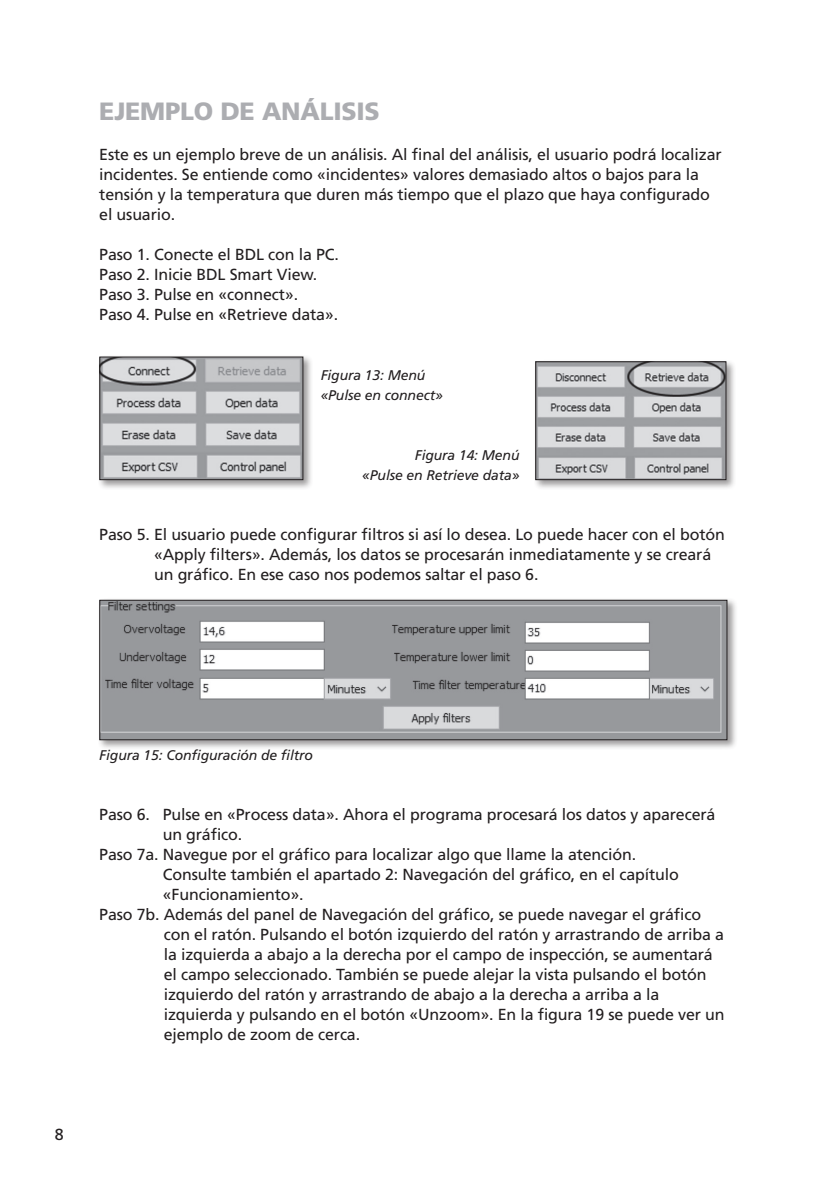
<style>
.page{position:relative;width:840px;height:1191px;background:#fff}
.page>*{position:absolute;margin:0;border:0;box-sizing:border-box;transform-origin:0 0}
.HOOFDKOP{font:900 25px "Frutiger LT Std";letter-spacing:-.01em;color:#acadb1}
.PLATTE_TEKST{font:16px/20px "Frutiger LT Std";letter-spacing:-.01em;color:#231f20}
.BIJSCHRIFT{font:italic 14px/20px "Frutiger LT Std";letter-spacing:-.01em;color:#231f20;text-align:right}
</style>
<div class="page">
<div style="left:97px;top:354px;width:216px;height:136px;background:#231f20;opacity:.45"></div>
<img style="left:101px;top:358px;width:200px;height:120px">
<div style="left:99px;top:356px;width:204px;height:124px;border:1px solid #231f20"></div>
<div style="left:97px;top:597px;width:640px;height:153px;background:#231f20;opacity:.45"></div>
<img style="left:101px;top:602px;width:624px;height:136px">
<div style="left:99px;top:600px;width:628px;height:140px;border:1px solid #231f20"></div>
<div style="left:532px;top:359px;width:203px;height:131px;background:#231f20;opacity:.45"></div>
<img style="left:537px;top:363px;width:187px;height:115px">
<div style="left:535px;top:361px;width:191px;height:119px;border:1px solid #231f20"></div>
<p class="HOOFDKOP" style="left:99px;top:96px;width:282px">EJEMPLO DE ANÁLISIS</p>
<p class="PLATTE_TEKST" style="left:99px;top:145px;width:623px">Este es un ejemplo breve de un análisis. Al final del análisis, el usuario podrá localizar incidentes. Se entiende como «incidentes» valores demasiado altos o bajos para la tensión y la temperatura que duren más tiempo que el plazo que haya configurado el usuario.</p>
<p class="PLATTE_TEKST" style="left:99px;top:245px;width:241px">Paso 1. Conecte el BDL con la PC.</p>
<p class="PLATTE_TEKST" style="left:99px;top:265px;width:219px">Paso 2. Inicie BDL Smart View.</p>
<p class="PLATTE_TEKST" style="left:99px;top:285px;width:200px">Paso 3. Pulse en «connect».</p>
<p class="PLATTE_TEKST" style="left:99px;top:305px;width:240px">Paso 4. Pulse en «Retrieve data».</p>
<p class="BIJSCHRIFT" style="left:320px;top:365px;width:124px;text-align:left">Figura 13: Menú «Pulse en connect»</p>
<p class="BIJSCHRIFT" style="left:362px;top:445px;width:159px">Figura 14: Menú<br>«Pulse en Retrieve data»</p>
<p class="PLATTE_TEKST" style="left:154px;top:525px;width:572px;text-indent:-55px">Paso 5. El usuario puede configurar filtros si así lo desea. Lo puede hacer con el botón «Apply filters». Además, los datos se procesarán inmediatamente y se creará un gráfico. En ese caso nos podemos saltar el paso 6.</p>
<p class="PLATTE_TEKST" style="left:55px;top:1125px;width:10px">8</p>
<p class="BIJSCHRIFT" style="left:99px;top:745px;width:215px">Figura 15: Configuración de filtro</p>
<p class="PLATTE_TEKST" style="left:163px;top:805px;width:554px;text-indent:-63px">Paso 6. Pulse en «Process data». Ahora el programa procesará los datos y aparecerá un gráfico.</p>
<p class="PLATTE_TEKST" style="left:163px;top:845px;width:517px;text-indent:-63px">Paso 7a. Navegue por el gráfico para localizar algo que llame la atención.<br>Consulte también el apartado 2: Navegación del gráfico, en el capítulo «Funcionamiento».</p>
<p class="PLATTE_TEKST" style="left:164px;top:905px;width:562px;text-indent:-64px">Paso 7b. Además del panel de Navegación del gráfico, se puede navegar el gráfico con el ratón. Pulsando el botón izquierdo del ratón y arrastrando de arriba a la izquierda a abajo a la derecha por el campo de inspección, se aumentará el campo seleccionado. También se puede alejar la vista pulsando el botón izquierdo del ratón y arrastrando de abajo a la derecha a arriba a la izquierda y pulsando en el botón «Unzoom». En la figura 19 se puede ver un ejemplo de zoom de cerca.</p>
</div>
